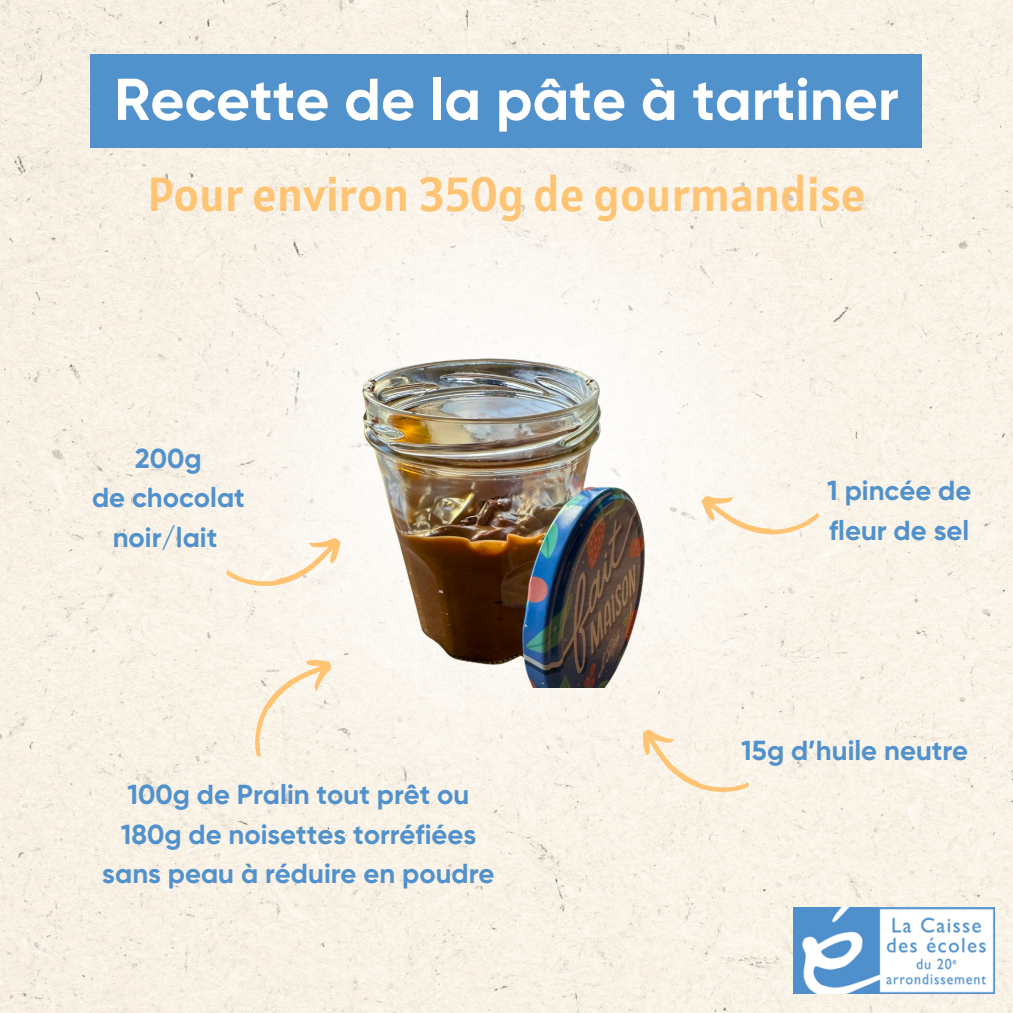
<style>
.page{position:relative;width:1013px;height:1013px;background:#fff}
.page>*{position:absolute;margin:0;border:0;box-sizing:border-box;transform-origin:0 0}
.t1{font:700 58.75px "Gilroy";color:#fff}
.t2{font:47.5px "Alatsi";color:#ffc473}
.t3{font:700 27.5px/39.4px "Gilroy";color:#5191cc;text-align:center}
</style>
<div class="page">
<img style="left:0;top:0;width:1012px;height:1012px">
<svg style="left:158px;top:148px;width:696px;height:664px;fill:#faf4e9"></svg>
<img style="left:337px;top:347px;width:390px;height:340px">
<svg style="left:225px;top:530px;width:123px;height:72px"></svg>
<svg style="left:234px;top:647px;width:105px;height:111px;background:#f9efdf"></svg>
<svg style="left:631px;top:721px;width:119px;height:91px;background:#f9efde"></svg>
<svg style="left:696px;top:488px;width:124px;height:58px"></svg>
<div style="left:91px;top:54px;width:831px;height:94px;background:#5191cc"></div>
<img style="left:793px;top:907px;width:201px;height:86px">
<p class="t1" style="left:114px;top:64px;width:786px">Recette de la pâte à tartiner</p>
<p class="t2" style="left:147px;top:163px;width:719px">Pour environ 350g de gourmandise</p>
<p class="t3" style="left:135px;top:438px;width:68px">200g</p>
<p class="t3" style="left:92px;top:478px;width:154px">de chocolat noir/lait</p>
<p class="t3" style="left:102px;top:775px;width:394px">100g de Pralin tout prêt ou<br>180g de noisettes torréfiées sans peau à réduire en poudre</p>
<h1 class="t3" style="left:827px;top:471px;width:146px;text-align:left">1 pincée de fleur de sel</h1>
<h2 class="t3" style="left:741px;top:730px;width:228px">15g d’huile neutre</h2>
</div>
